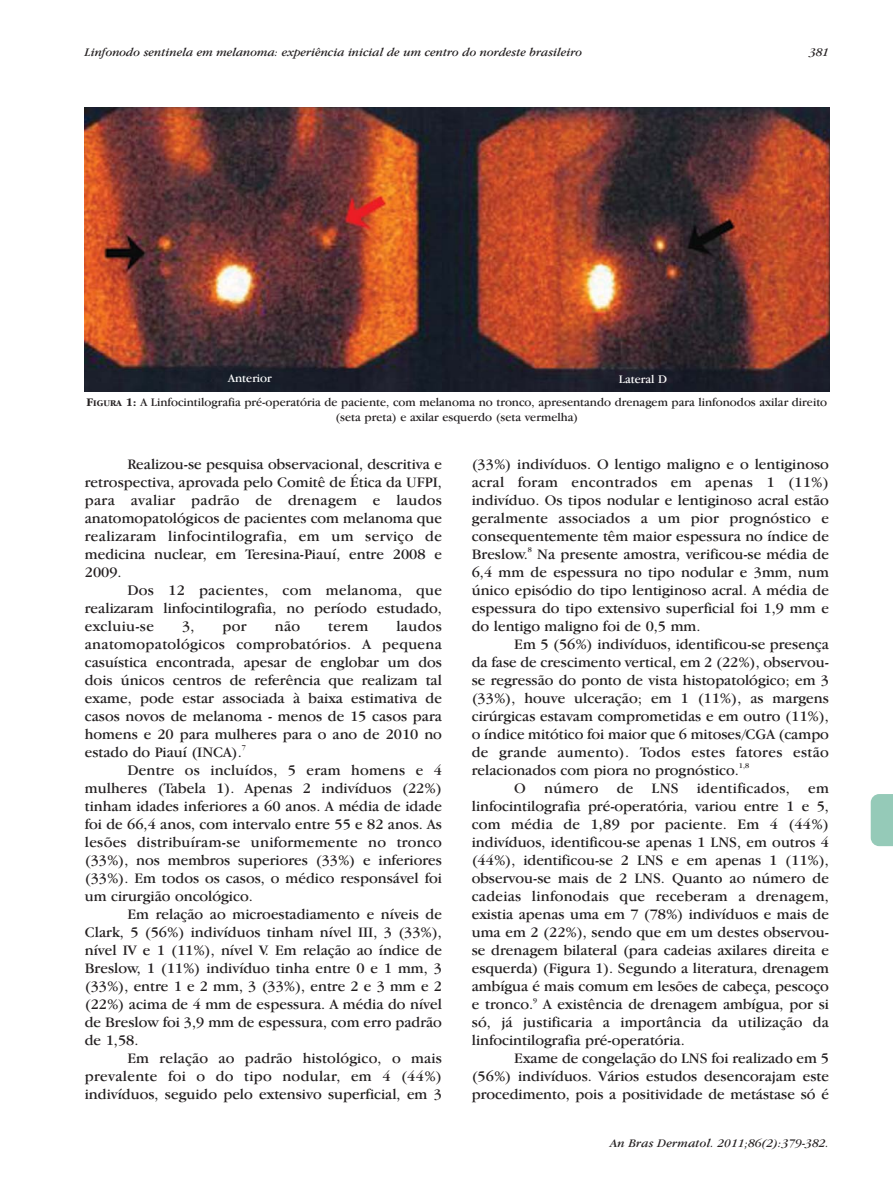
<style>
.page{position:relative;width:893px;height:1191px;background:#fff}
.page>*{position:absolute;margin:0;border:0;box-sizing:border-box;transform-origin:0 0}
.t1{font:15px/18px "Garamond IT Cby BT";color:#231f20;text-align:justify}
.t2{font:12px/14.2px "Garamond IT Cby BT";color:#231f20;text-align:center}
.t3{font:italic 12px "Garamond IT Cby BT";color:#231f20}
.t4{font:12px "Garamond IT Cby BT";color:#fff}
.t5{font:7.5px "Garamond IT Cby BT";color:#231f20}
.s1{font-weight:700}
.s2{font-weight:700;font-size:9px}
</style>
<div class="page">
<img style="left:85px;top:107px;width:744px;height:284px">
<svg style="left:871px;top:794px;width:21px;height:52px"></svg>
<p class="t3" style="left:85px;top:47px;width:499px">Linfonodo sentinela em melanoma: experiência inicial de um centro do nordeste brasileiro</p>
<p class="t3" style="left:809px;top:47px;width:21px">381</p>
<p class="t4" style="left:228px;top:374px;width:45px">Anterior</p>
<p class="t4" style="left:619px;top:374px;width:50px">Lateral D</p>
<p class="t2" style="left:87px;top:396px;width:742px"><span class="s1">F</span><span class="s2">IGURA</span> <span class="s1">1:</span> A Linfocintilografia pré-operatória de paciente, com melanoma no tronco, apresentando drenagem para linfonodos axilar direito (seta preta) e axilar esquerdo (seta vermelha)</p>
<p class="t1" style="left:85px;top:456px;width:359px;text-indent:43px">Realizou-se pesquisa observacional, descritiva e retrospectiva, aprovada pelo Comitê de Ética da UFPI, para avaliar padrão de drenagem e laudos anatomopatológicos de pacientes com melanoma que realizaram linfocintilografia, em um serviço de medicina nuclear, em Teresina-Piauí, entre 2008 e 2009.</p>
<p class="t1" style="left:85px;top:582px;width:359px;text-indent:43px">Dos 12 pacientes, com melanoma, que realizaram linfocintilografia, no período estudado, excluiu-se</p>
<p class="t1" style="left:85px;top:618px;width:359px;text-indent:312px">laudos anatomopatológicos comprobatórios. A pequena casuística encontrada, apesar de englobar um dos dois únicos centros de referência que realizam tal exame, pode estar associada à baixa estimativa de casos novos de melanoma - menos de 15 casos para homens e 20 para mulheres para o ano de 2010 no estado do Piauí (INCA).</p>
<p class="t1" style="left:182px;top:618px;width:14px">3,</p>
<p class="t1" style="left:223px;top:618px;width:26px">por</p>
<p class="t1" style="left:275px;top:618px;width:27px">não</p>
<p class="t1" style="left:328px;top:618px;width:42px">terem</p>
<p class="t5" style="left:242px;top:745px;width:6px">7</p>
<p class="t1" style="left:85px;top:762px;width:359px;text-indent:43px">Dentre os incluídos, 5 eram homens e 4 mulheres (Tabela 1). Apenas 2 indivíduos (22%) tinham idades inferiores a 60 anos. A média de idade foi de 66,4 anos, com intervalo entre 55 e 82 anos. As lesões distribuíram-se uniformemente no tronco (33%), nos membros superiores (33%) e inferiores (33%). Em todos os casos, o médico responsável foi um cirurgião oncológico.</p>
<p class="t1" style="left:85px;top:906px;width:359px;text-indent:43px">Em relação ao microestadiamento e níveis de Clark, 5 (56%) indivíduos tinham nível III, 3 (33%), nível IV e 1 (11%), nível V. Em relação ao índice de Breslow, 1 (11%) indivíduo tinha entre 0 e 1 mm, 3 (33%), entre 1 e 2 mm, 3 (33%), entre 2 e 3 mm e 2 (22%) acima de 4 mm de espessura. A média do nível de Breslow foi 3,9 mm de espessura, com erro padrão de 1,58.</p>
<p class="t1" style="left:85px;top:1050px;width:359px;text-indent:43px">Em relação ao padrão histológico, o mais prevalente foi o do tipo nodular, em 4 (44%) indivíduos, seguido pelo extensivo superficial, em 3</p>
<p class="t1" style="left:472px;top:456px;width:359px">(33%) indivíduos. O lentigo maligno e o lentiginoso acral foram encontrados em apenas 1 (11%) indivíduo. Os tipos nodular e lentiginoso acral estão geralmente associados a um pior prognóstico e consequentemente têm maior espessura no índice de Breslow.</p>
<p class="t5" style="left:528px;top:547px;width:6px">8</p>
<p class="t1" style="left:472px;top:546px;width:359px;text-indent:65px">Na presente amostra, verificou-se média de 6,4 mm de espessura no tipo nodular e 3mm, num único episódio do tipo lentiginoso acral. A média de espessura do tipo extensivo superficial foi 1,9 mm e do lentigo maligno foi de 0,5 mm.</p>
<p class="t1" style="left:472px;top:636px;width:359px;text-indent:43px">Em 5 (56%) indivíduos, identificou-se presença da fase de crescimento vertical, em 2 (22%), observou&shy;se regressão do ponto de vista histopatológico; em 3 (33%), houve ulceração; em 1 (11%), as margens cirúrgicas estavam comprometidas e em outro (11%), o índice mitótico foi maior que 6 mitoses/CGA (campo de grande aumento). Todos estes fatores estão relacionados com piora no prognóstico.</p>
<p class="t5" style="left:739px;top:763px;width:12px">1,8</p>
<p class="t1" style="left:472px;top:780px;width:359px;text-indent:43px">O número de LNS identificados, em linfocintilografia pré-operatória, variou entre 1 e 5, com média de 1,89 por paciente. Em 4 (44%) indivíduos, identificou-se apenas 1 LNS, em outros 4 (44%), identificou-se 2 LNS e em apenas 1 (11%), observou-se mais de 2 LNS. Quanto ao número de cadeias linfonodais que receberam a drenagem, existia apenas uma em 7 (78%) indivíduos e mais de uma em 2 (22%), sendo que em um destes observou&shy;se drenagem bilateral (para cadeias axilares direita e esquerda) (Figura 1). Segundo a literatura, drenagem ambígua é mais comum em lesões de cabeça, pescoço e tronco.</p>
<p class="t5" style="left:533px;top:997px;width:6px">9</p>
<p class="t1" style="left:472px;top:996px;width:359px;text-indent:71px">A existência de drenagem ambígua, por si só, já justificaria a importância da utilização da linfocintilografia pré-operatória.</p>
<p class="t1" style="left:472px;top:1050px;width:359px;text-indent:43px">Exame de congelação do LNS foi realizado em 5 (56%) indivíduos. Vários estudos desencorajam este procedimento, pois a positividade de metástase só é</p>
<p class="t3" style="left:610px;top:1138px;width:220px">An Bras Dermatol. 2011;86(2):379-382.</p>
</div>
